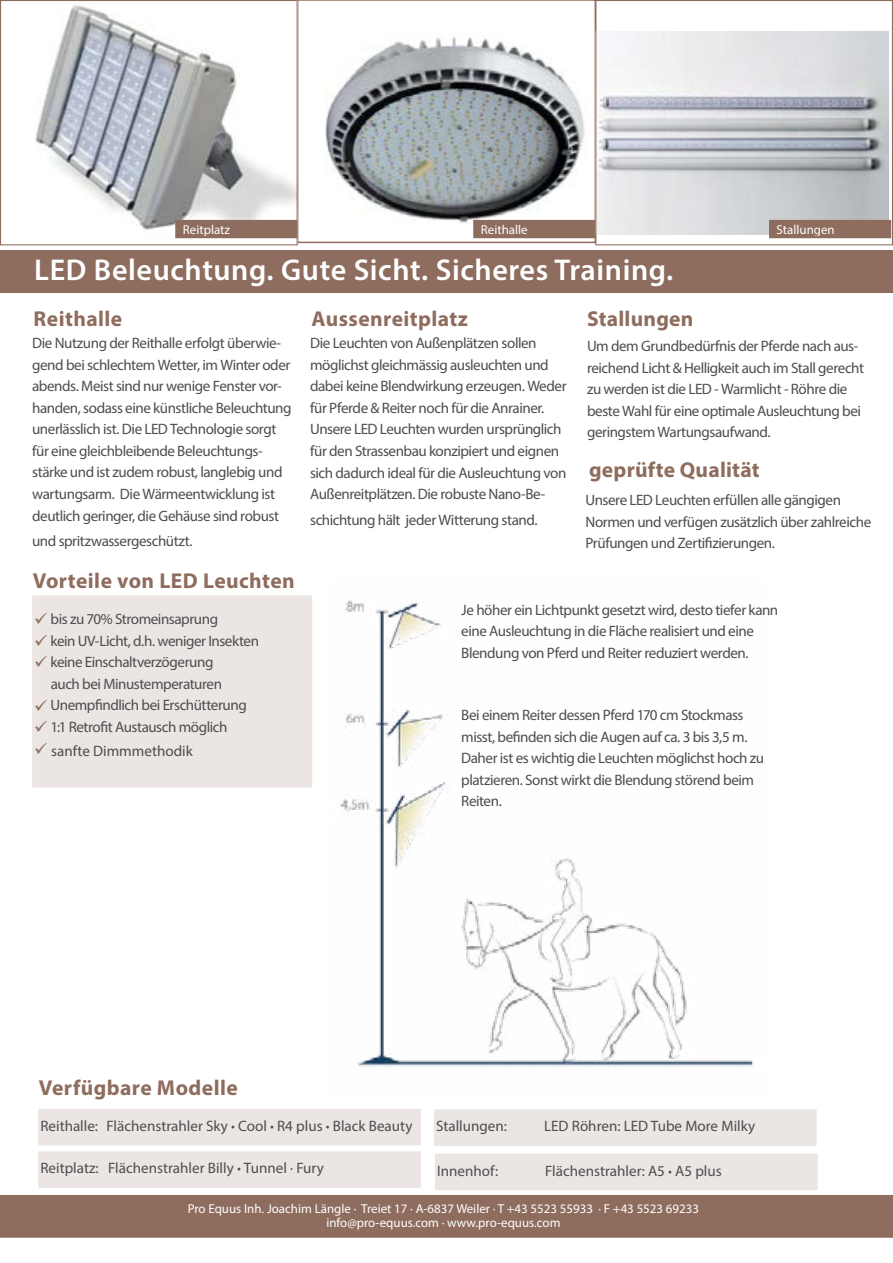
<style>
.page{position:relative;width:893px;height:1263px;background:#fff}
.page>*{position:absolute;margin:0;border:0;box-sizing:border-box;transform-origin:0 0}
.t1{font:600 30.15px "Myriad Pro";letter-spacing:.02em;color:#fff}
.t2{font:700 21.6px "Myriad Pro";letter-spacing:.02em;color:#8e6d5e}
.t3{font:15.15px/21.6px "Myriad Pro";letter-spacing:-.03em;color:#4d4d4f}
.t4{font:15.15px "Myriad Pro";color:#4d4d4f}
.t5{font:12.9px/14.2px "Myriad Pro";color:#fff;text-align:center}
.s1{color:#8e6d5e}
.s2{font-weight:700}
</style>
<div class="page">
<img style="left:325px;top:37px;width:268px;height:202px">
<div style="left:297px;top:0;width:299px;height:243px;border:2px solid #8e6d5e"></div>
<div style="left:0;top:250px;width:893px;height:43px;background:#8e6d5e"></div>
<div style="left:1px;top:1196px;width:891px;height:40px;background:#8e6d5e"></div>
<div style="left:0;top:1195px;width:893px;height:43px;border:2px solid #8e6d5e"></div>
<div style="left:39px;top:1110px;width:381px;height:34px;background:#ebe5e3"></div>
<div style="left:38px;top:1109px;width:383px;height:36px;border:2px solid #ebe5e3"></div>
<div style="left:436px;top:1154px;width:381px;height:35px;background:#ebe5e3"></div>
<div style="left:435px;top:1153px;width:383px;height:37px;border:2px solid #ebe5e3"></div>
<div style="left:435px;top:1110px;width:380px;height:35px;background:#ebe5e3"></div>
<div style="left:434px;top:1109px;width:383px;height:37px;border:2px solid #ebe5e3"></div>
<div style="left:39px;top:1152px;width:381px;height:35px;background:#ebe5e3"></div>
<div style="left:38px;top:1151px;width:383px;height:37px;border:2px solid #ebe5e3"></div>
<div style="left:33px;top:597px;width:278px;height:190px;background:#ebe5e3"></div>
<div style="left:32px;top:596px;width:280px;height:192px;border:2px solid #ebe5e3"></div>
<img style="left:340px;top:600px;width:413px;height:467px">
<img style="left:35px;top:5px;width:261px;height:234px">
<div style="left:0;top:0;width:298px;height:245px;border:1px solid #8e6d5e"></div>
<img style="left:597px;top:31px;width:292px;height:203px">
<div style="left:595px;top:0;width:298px;height:245px;border:1px solid #8e6d5e"></div>
<div style="left:176px;top:221px;width:120px;height:16px;background:#8e6d5e"></div>
<div style="left:175px;top:220px;width:122px;height:18px;border:2px solid #8e6d5e"></div>
<div style="left:474px;top:221px;width:120px;height:16px;background:#8e6d5e"></div>
<div style="left:473px;top:220px;width:122px;height:18px;border:2px solid #8e6d5e"></div>
<div style="left:770px;top:221px;width:120px;height:16px;background:#8e6d5e"></div>
<div style="left:769px;top:220px;width:122px;height:18px;border:2px solid #8e6d5e"></div>
<p class="t5" style="left:183px;top:222px;width:49px">Reitplatz</p>
<p class="t5" style="left:481px;top:222px;width:48px">Reithalle</p>
<p class="t5" style="left:777px;top:222px;width:60px">Stallungen</p>
<h1 class="t1" style="left:34px;top:250px;width:641px">LED Beleuchtung. Gute Sicht. Sicheres Training.</h1>
<h2 class="t2" style="left:312px;top:304px;width:158px">Aussenreitplatz</h2>
<h2 class="t2" style="left:587px;top:304px;width:108px">Stallungen</h2>
<p class="t3" style="left:310px;top:332px;width:258px">Die Leuchten von Außenplätzen sollen möglichst gleichmässig ausleuchten und dabei keine Blendwirkung erzeugen. Weder für Pferde &amp; Reiter noch für die Anrainer.<br>Unsere LED Leuchten wurden ursprünglich für den Strassenbau konzipiert und eignen sich dadurch ideal für die Ausleuchtung von Außenreitplätzen. Die robuste Nano-Be-</p>
<p class="t3" style="left:310px;top:509px;width:229px">schichtung hält jeder Witterung stand.</p>
<h2 class="t2" style="left:34px;top:304px;width:90px">Reithalle</h2>
<p class="t3" style="left:32px;top:332px;width:261px">Die Nutzung der Reithalle erfolgt überwie&shy;gend bei schlechtem Wetter, im Winter oder abends. Meist sind nur wenige Fenster vor&shy;handen, sodass eine künstliche Beleuchtung unerlässlich ist. Die LED Technologie sorgt für eine gleichbleibende Beleuchtungs&shy;stärke und ist zudem robust, langlebig und wartungsarm. Die Wärmeentwicklung ist deutlich geringer, die Gehäuse sind robust</p>
<p class="t3" style="left:32px;top:530px;width:162px">und spritzwassergeschützt.</p>
<p class="t3" style="left:587px;top:335px;width:278px">Um dem Grundbedürfnis der Pferde nach aus&shy;reichend Licht &amp; Helligkeit auch im Stall gerecht zu werden ist die LED - Warmlicht - Röhre die beste Wahl für eine optimale Ausleuchtung bei geringstem Wartungsaufwand.</p>
<h2 class="t2" style="left:589px;top:456px;width:172px">geprüfte Qualität</h2>
<p class="t3" style="left:585px;top:489px;width:287px">Unsere LED Leuchten erfüllen alle gängigen<br>Normen und verfügen zusätzlich über zahlreiche<br>Prüfungen und Zertifizierungen.</p>
<h2 class="t2" style="left:33px;top:567px;width:264px">Vorteile von LED Leuchten</h2>
<p class="t3" style="left:34px;top:608px;width:185px"><span class="s1">✓</span> bis zu 70% Stromeinsaprung</p>
<p class="t3" style="left:34px;top:629px;width:226px"><span class="s1">✓</span> kein UV-Licht, d.h. weniger Insekten</p>
<p class="t3" style="left:51px;top:651px;width:173px;text-indent:-16px"><span class="s1">✓</span> keine Einschaltverzögerung auch bei Minustemperaturen</p>
<p class="t3" style="left:34px;top:694px;width:214px"><span class="s1">✓</span> Unempfindlich bei Erschütterung</p>
<p class="t3" style="left:34px;top:716px;width:195px"><span class="s1">✓</span> 1:1 Retrofit Austausch möglich</p>
<p class="t4" style="left:34px;top:741px;width:160px"><span class="s1">✓</span> sanfte Dimmmethodik</p>
<p class="t3" style="left:461px;top:598px;width:319px">Je höher ein Lichtpunkt gesetzt wird, desto tiefer kann eine Ausleuchtung in die Fläche realisiert und eine<br>Blendung von Pferd und Reiter reduziert werden.</p>
<p class="t3" style="left:461px;top:704px;width:304px">Bei einem Reiter dessen Pferd 170 cm Stockmass misst, befinden sich die Augen auf ca. 3 bis 3,5 m.<br>Daher ist es wichtig die Leuchten möglichst hoch zu platzieren. Sonst wirkt die Blendung störend beim Reiten.</p>
<h2 class="t2" style="left:39px;top:1073px;width:201px">Verfügbare Modelle</h2>
<p class="t4" style="left:40px;top:1116px;width:374px">Reithalle: Flächenstrahler Sky <span class="s2">∙</span> Cool <span class="s2">∙</span> R4 plus <span class="s2">∙</span> Black Beauty</p>
<p class="t4" style="left:40px;top:1159px;width:285px">Reitplatz: Flächenstrahler Billy <span class="s2">∙</span> Tunnel ∙ Fury</p>
<p class="t4" style="left:436px;top:1117px;width:72px">Stallungen:</p>
<p class="t4" style="left:544px;top:1117px;width:213px">LED Röhren: LED Tube More Milky</p>
<p class="t4" style="left:437px;top:1161px;width:63px">Innenhof:</p>
<p class="t4" style="left:545px;top:1161px;width:178px">Flächenstrahler: A5 <span class="s2">∙</span> A5 plus</p>
<p class="t5" style="left:188px;top:1201px;width:513px">Pro Equus Inh. Joachim Längle · Treiet 17 · A-6837 Weiler · T +43 5523 55933 · F +43 5523 69233 info@pro-equus.com · www.pro-equus.com</p>
</div>
